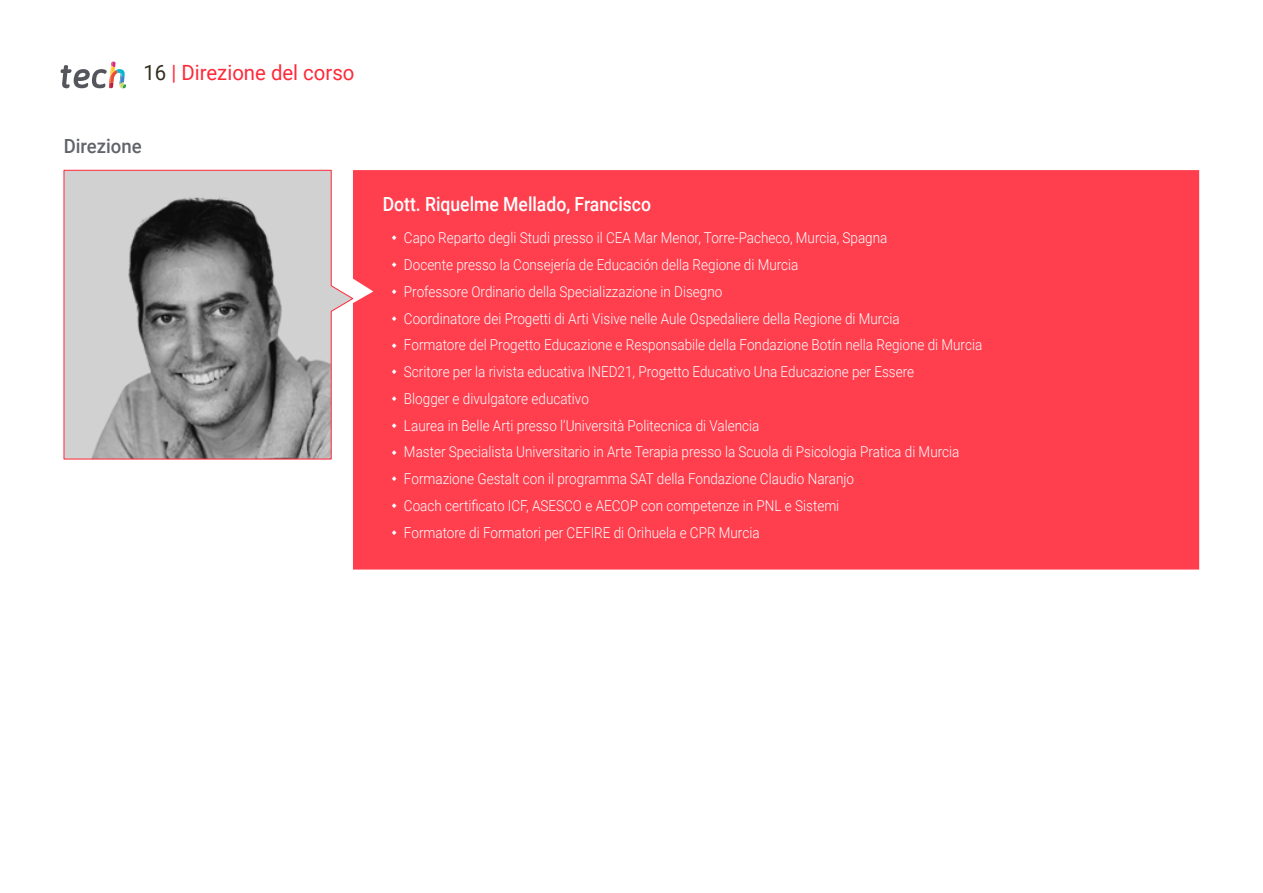
<style>
.page{position:relative;width:1263px;height:893px;background:#fff}
.page>*{position:absolute;margin:0;border:0;box-sizing:border-box;transform-origin:0 0}
.t1{font:21px "Roboto";color:#ff293a}
.t2{font:500 19.5px "Roboto";color:#fff;scale:.9 1}
.t3{font:500 19.5px "Roboto";color:#61646a;scale:.95 1}
.t4{font:300 15px/26.7px "Roboto";color:#fff;scale:.9 1}
.s1{color:#312e20}
</style>
<div class="page">
<svg style="left:61px;top:62px;width:65px;height:27px"></svg>
<div style="left:353px;top:170px;width:846px;height:400px;background:#ff3e4e"></div>
<svg style="left:64px;top:170px;width:289px;height:289px;background:#a7a5a5"></svg>
<svg style="left:392px;top:236px;width:5px;height:5px"></svg>
<svg style="left:392px;top:262px;width:5px;height:5px"></svg>
<svg style="left:392px;top:289px;width:5px;height:5px"></svg>
<svg style="left:392px;top:316px;width:5px;height:5px"></svg>
<svg style="left:392px;top:343px;width:5px;height:5px"></svg>
<svg style="left:392px;top:369px;width:5px;height:5px"></svg>
<svg style="left:392px;top:396px;width:5px;height:5px"></svg>
<svg style="left:392px;top:423px;width:5px;height:5px"></svg>
<svg style="left:392px;top:450px;width:5px;height:5px"></svg>
<svg style="left:392px;top:476px;width:5px;height:5px"></svg>
<svg style="left:392px;top:503px;width:5px;height:5px"></svg>
<svg style="left:392px;top:530px;width:5px;height:5px"></svg>
<h1 class="t1" style="left:144px;top:57px;width:213px"><span class="s1">16</span> | Direzione del corso</h1>
<h2 class="t3" style="left:64px;top:132px;width:84px">Direzione</h2>
<h2 class="t2" style="left:383px;top:191px;width:300px">Dott. Riquelme Mellado, Francisco</h2>
<p class="t4" style="left:404px;top:224px;width:644px">Capo Reparto degli Studi presso il CEA Mar Menor, Torre-Pacheco, Murcia, Spagna<br>Docente presso la Consejería de Educación della Regione di Murcia<br>Professore Ordinario della Specializzazione in Disegno<br>Coordinatore dei Progetti di Arti Visive nelle Aule Ospedaliere della Regione di Murcia<br>Formatore del Progetto Educazione e Responsabile della Fondazione Botín nella Regione di Murcia Scritore per la rivista educativa INED21, Progetto Educativo Una Educazione per Essere<br>Blogger e divulgatore educativo<br>Laurea in Belle Arti presso l’Università Politecnica di Valencia<br>Master Specialista Universitario in Arte Terapia presso la Scuola di Psicologia Pratica di Murcia Formazione Gestalt con il programma SAT della Fondazione Claudio Naranjo<br>Coach certificato ICF, ASESCO e AECOP con competenze in PNL e Sistemi<br>Formatore di Formatori per CEFIRE di Orihuela e CPR Murcia</p>
</div>
